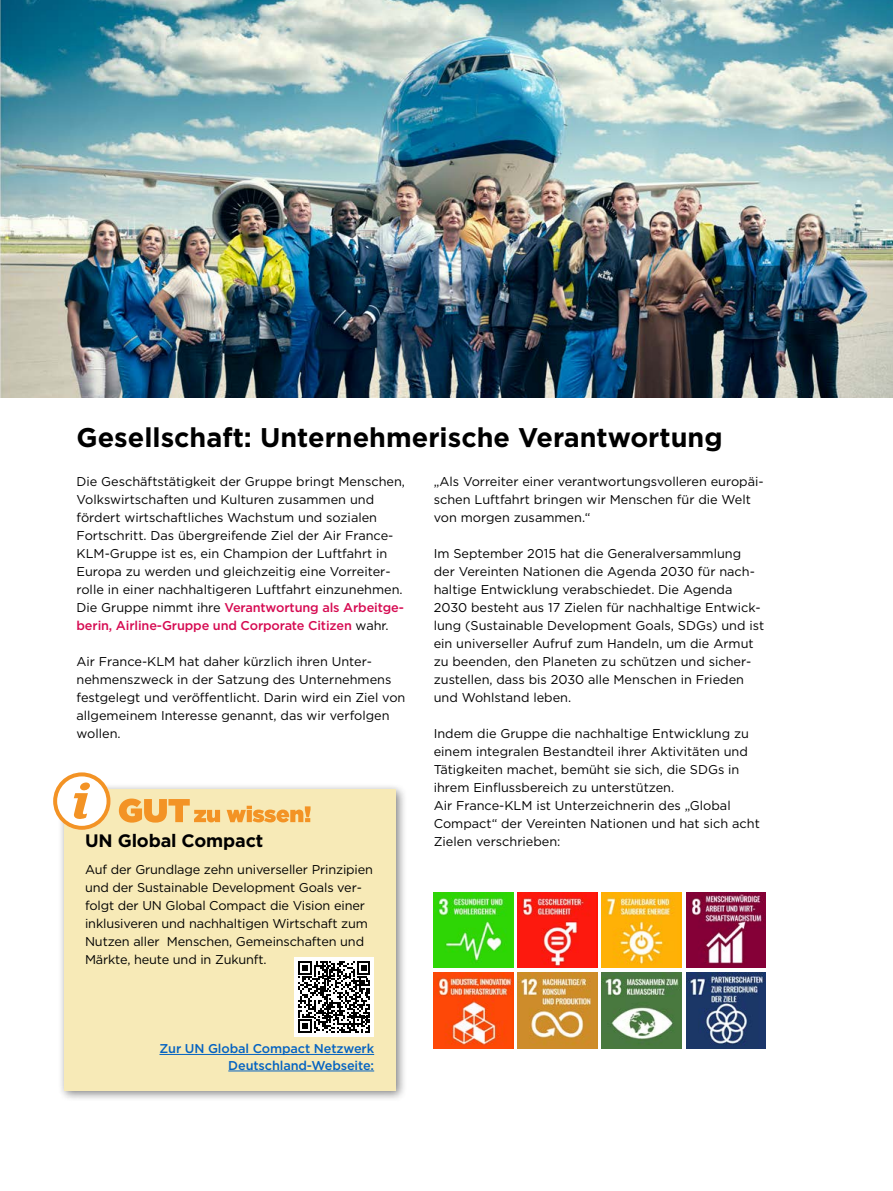
<style>
.page{position:relative;width:893px;height:1191px;background:#fff}
.page>*{position:absolute;margin:0;border:0;box-sizing:border-box;transform-origin:0 0}
.t1{font:700 27px "Gotham";color:#000}
.t2{font:700 18px "Gotham";letter-spacing:-.01em;color:#000}
.t3{font:12.75px/18px "Gotham";color:#000}
.t4{font:500 12.75px/16.5px "Gotham";letter-spacing:-.01em;color:#0563c1;text-align:right}
.s1{font-weight:500;color:#d60b52}
</style>
<div class="page">
<img style="left:0;top:0;width:893px;height:397px">
<img style="left:434px;top:892px;width:79px;height:76px">
<img style="left:518px;top:892px;width:79px;height:76px">
<img style="left:602px;top:892px;width:79px;height:76px">
<img style="left:686px;top:892px;width:79px;height:76px">
<img style="left:434px;top:972px;width:79px;height:76px">
<img style="left:518px;top:972px;width:79px;height:76px">
<img style="left:602px;top:972px;width:79px;height:76px">
<img style="left:686px;top:972px;width:79px;height:76px">
<div style="left:58px;top:783px;width:350px;height:319px;background:#000;opacity:.5"></div>
<div style="left:64px;top:789px;width:331px;height:301px;background:#f7eab7"></div>
<svg style="left:119px;top:798px;width:192px;height:24px"></svg>
<svg style="left:53px;top:772px;width:58px;height:58px"></svg>
<hr style="left:159px;top:1054px;width:215px;height:1px;background:#0563c1">
<hr style="left:228px;top:1070px;width:146px;height:1px;background:#0563c1">
<div style="left:294px;top:957px;width:80px;height:79px;background:#fff"></div>
<svg style="left:298px;top:961px;width:72px;height:72px"></svg>
<h1 class="t1" style="left:77px;top:419px;width:648px">Gesellschaft: Unternehmerische Verantwortung</h1>
<p class="t3" style="left:77px;top:472px;width:330px">Die Geschäftstätigkeit der Gruppe bringt Menschen, Volkswirtschaften und Kulturen zusammen und fördert wirtschaftliches Wachstum und sozialen Fortschritt. Das übergreifende Ziel der Air France-KLM-Gruppe ist es, ein Champion der Luftfahrt in Europa zu werden und gleichzeitig eine Vorreiter&shy;rolle in einer nachhaltigeren Luftfahrt einzunehmen.<br>Die Gruppe nimmt ihre <span class="s1">Verantwortung als Arbeitge&shy;berin, Airline-Gruppe und Corporate Citizen</span> wahr.</p>
<p class="t3" style="left:77px;top:652px;width:330px">Air France-KLM hat daher kürzlich ihren Unter&shy;nehmenszweck in der Satzung des Unternehmens festgelegt und veröffentlicht. Darin wird ein Ziel von allgemeinem Interesse genannt, das wir verfolgen wollen.</p>
<h2 class="t2" style="left:85px;top:828px;width:180px">UN Global Compact</h2>
<p class="t3" style="left:85px;top:860px;width:290px">Auf der Grundlage zehn universeller Prinzipien und der Sustainable Development Goals ver&shy;folgt der UN Global Compact die Vision einer inklusiveren und nachhaltigen Wirtschaft zum Nutzen aller Menschen, Gemeinschaften und Märkte, heute und in Zukunft.</p>
<p class="t3" style="left:434px;top:472px;width:331px">„Als Vorreiter einer verantwortungsvolleren europäi&shy;schen Luftfahrt bringen wir Menschen für die Welt von morgen zusammen.“</p>
<p class="t3" style="left:434px;top:544px;width:332px">Im September 2015 hat die Generalversammlung der Vereinten Nationen die Agenda 2030 für nach&shy;haltige Entwicklung verabschiedet. Die Agenda 2030 besteht aus 17 Zielen für nachhaltige Entwick&shy;lung (Sustainable Development Goals, SDGs) und ist ein universeller Aufruf zum Handeln, um die Armut zu beenden, den Planeten zu schützen und sicher&shy;zustellen, dass bis 2030 alle Menschen in Frieden und Wohlstand leben.</p>
<p class="t3" style="left:434px;top:724px;width:328px">Indem die Gruppe die nachhaltige Entwicklung zu einem integralen Bestandteil ihrer Aktivitäten und Tätigkeiten machet, bemüht sie sich, die SDGs in ihrem Einflussbereich zu unterstützen.<br>Air France-KLM ist Unterzeichnerin des „Global Compact“ der Vereinten Nationen und hat sich acht Zielen verschrieben:</p>
<p class="t4" style="left:159px;top:1040px;width:216px">Zur UN Global Compact Netzwerk<br>Deutschland-Webseite:</p>
</div>
